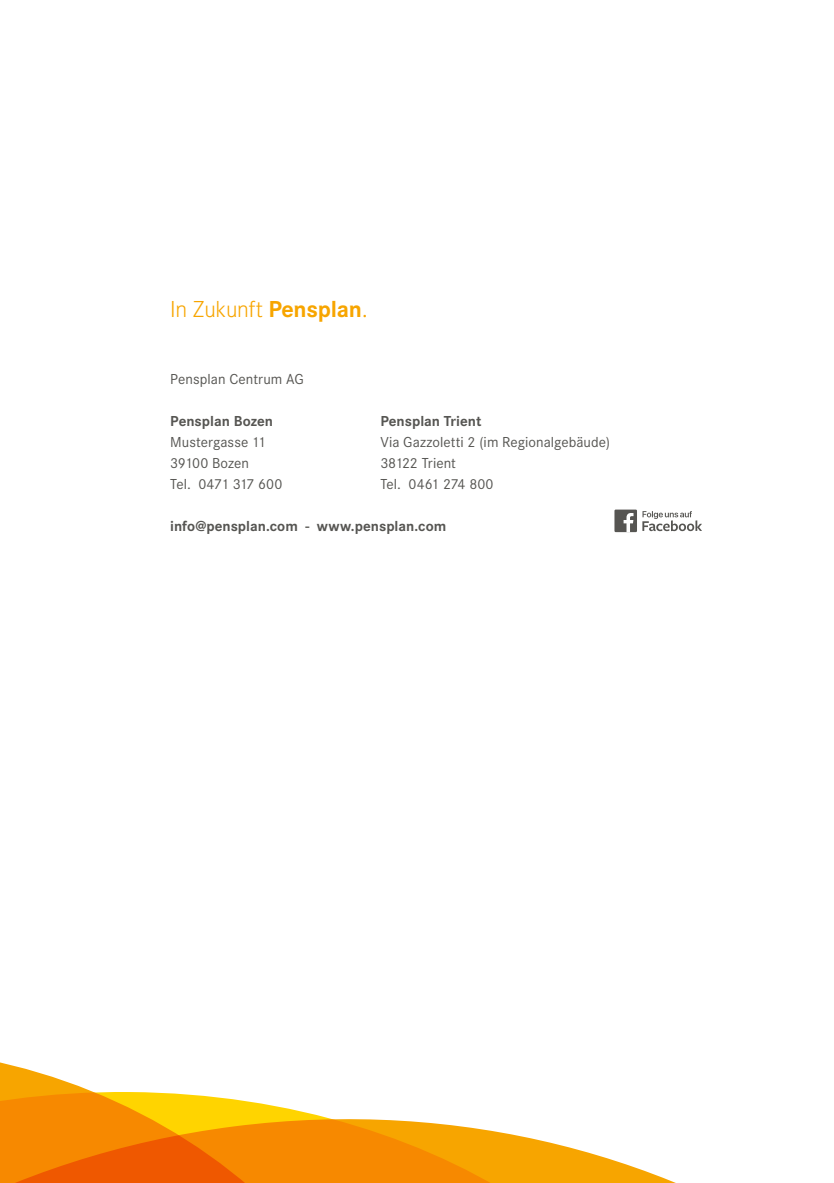
<style>
.page{position:relative;width:834px;height:1183px;background:#fff}
.page>*{position:absolute;margin:0;border:0;box-sizing:border-box;transform-origin:0 0}
.t1{font:300 24px "Corporate S";letter-spacing:-.01em;color:#f7a500}
.t2{font:15px "Corporate S";letter-spacing:.005em;color:#565552}
.t3{font:700 15px "Corporate S";color:#565552}
.t4{font:15px "Corporate S";letter-spacing:-.03em;color:#565552}
.s1{font-weight:700}
</style>
<div class="page">
<svg style="left:0;top:1068px;width:673px;height:114px"></svg>
<div style="left:614px;top:509px;width:23px;height:23px;background:#565552"></div>
<svg style="left:623px;top:513px;width:10px;height:19px"></svg>
<svg style="left:642px;top:511px;width:60px;height:20px"></svg>
<h1 class="t1" style="left:170px;top:296px;width:199px">In Zukunft <span class="s1">Pensplan</span>.</h1>
<p class="t2" style="left:170px;top:370px;width:135px">Pensplan Centrum AG</p>
<p class="t3" style="left:170px;top:412px;width:104px">Pensplan Bozen</p>
<p class="t3" style="left:380px;top:412px;width:102px">Pensplan Trient</p>
<p class="t2" style="left:170px;top:433px;width:97px">Mustergasse 11</p>
<p class="t2" style="left:380px;top:433px;width:231px">Via Gazzoletti 2 (im Regionalgebäude)</p>
<p class="t2" style="left:170px;top:454px;width:80px">39100 Bozen</p>
<p class="t2" style="left:380px;top:454px;width:77px">38122 Trient</p>
<p class="t4" style="left:170px;top:475px;width:114px">Tel. 0471 317 600</p>
<p class="t2" style="left:380px;top:475px;width:115px">Tel. 0461 274 800</p>
<p class="t3" style="left:170px;top:517px;width:277px">info@pensplan.com - www.pensplan.com</p>
</div>
